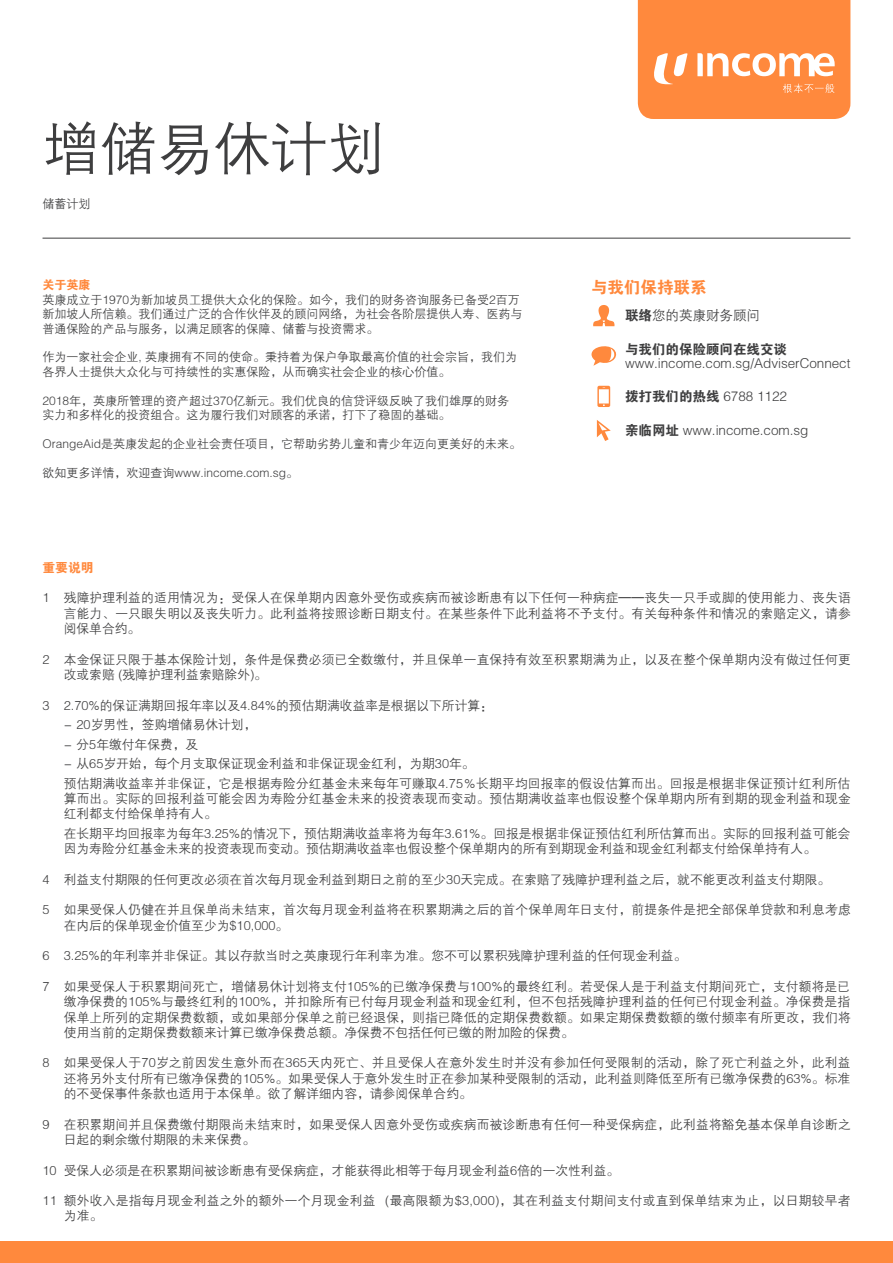
<style>
.page{position:relative;width:893px;height:1263px;background:#fff}
.page>*{position:absolute;margin:0;border:0;box-sizing:border-box;transform-origin:0 0}
.t1{font:57px "FZZDXJW GB1 0";color:#3e3e3f}
.t2{font:16.5px "FZDHTJW GB1 0";color:#ff893d}
.t3{font:13.5px "FZZDXJW GB1 0";color:#3e3e3f}
.t4{font:13.5px "FZDHTJW GB1 0";color:#3e3e3f}
.t5{font:12.75px/15.3px "FZZDXJW GB1 0";color:#3e3e3f}
.t6{font:12.75px/15.3px "FZZDXJW GB1 0";letter-spacing:.02em;color:#3e3e3f}
.t7{font:12.75px "FZDHTJW GB1 0";color:#ff893d}
.t8{font:12px/14.4px "FZZDXJW GB1 0";color:#3e3e3f}
.t9{font:12px "FZDHTJW GB1 0";color:#ff893d}
.s1{font-family:"FZDHTJW GB1 0"}
</style>
<div class="page">
<div style="left:0;top:1242px;width:893px;height:21px;background:#ff893d"></div>
<hr style="left:43px;top:238px;width:807px;height:1px;background:#3e3e3f">
<svg style="left:593px;top:305px;width:22px;height:21px"></svg>
<svg style="left:591px;top:346px;width:26px;height:20px"></svg>
<svg style="left:597px;top:386px;width:13px;height:21px"></svg>
<svg style="left:597px;top:420px;width:14px;height:21px"></svg>
<svg style="left:638px;top:0;width:212px;height:119px;background:#ff934e"></svg>
<h1 class="t1" style="left:43px;top:118px;width:344px">增储易休计划</h1>
<p class="t8" style="left:43px;top:198px;width:49px">储蓄计划</p>
<p class="t9" style="left:43px;top:279px;width:49px">关于英康</p>
<p class="t8" style="left:43px;top:293px;width:482px">英康成立于1970为新加坡员工提供大众化的保险。如今，我们的财务咨询服务已备受2百万新加坡人所信赖。我们通过广泛的合作伙伴及的顾问网络，为社会各阶层提供人寿、医药与普通保险的产品与服务，以满足顾客的保障、储蓄与投资需求。</p>
<p class="t8" style="left:43px;top:350px;width:476px">作为一家社会企业, 英康拥有不同的使命。秉持着为保户争取最高价值的社会宗旨，我们为各界人士提供大众化与可持续性的实惠保险，从而确实社会企业的核心价值。</p>
<p class="t8" style="left:43px;top:394px;width:468px">2018年，英康所管理的资产超过370亿新元。我们优良的信贷评级反映了我们雄厚的财务实力和多样化的投资组合。这为履行我们对顾客的承诺，打下了稳固的基础。</p>
<p class="t8" style="left:43px;top:437px;width:480px">OrangeAid是英康发起的企业社会责任项目，它帮助劣势儿童和青少年迈向更美好的未来。</p>
<p class="t8" style="left:43px;top:466px;width:257px">欲知更多详情，欢迎查询www.income.com.sg。</p>
<p class="t2" style="left:591px;top:278px;width:117px">与我们保持联系</p>
<p class="t3" style="left:625px;top:309px;width:136px"><span class="s1">联络</span>您的英康财务顾问</p>
<p class="t4" style="left:625px;top:342px;width:163px">与我们的保险顾问在线交谈</p>
<p class="t3" style="left:625px;top:356px;width:227px">www.income.com.sg/AdviserConnect</p>
<p class="t3" style="left:625px;top:389px;width:163px"><span class="s1">拨打我们的热线</span> 6788 1122</p>
<p class="t3" style="left:625px;top:423px;width:185px"><span class="s1">亲临网址</span> www.income.com.sg</p>
<p class="t7" style="left:43px;top:560px;width:52px">重要说明</p>
<p class="t5" style="left:64px;top:591px;width:788px;text-align:justify;text-indent:-21px">1 残障护理利益的适用情况为：受保人在保单期内因意外受伤或疾病而被诊断患有以下任何一种病症——丧失一只手或脚的使用能力、丧失语言能力、一只眼失明以及丧失听力。此利益将按照诊断日期支付。在某些条件下此利益将不予支付。有关每种条件和情况的索赔定义，请参阅保单合约。</p>
<p class="t5" style="left:64px;top:652px;width:788px;text-indent:-21px">2 本金保证只限于基本保险计划，条件是保费必须已全数缴付，并且保单一直保持有效至积累期满为止，以及在整个保单期内没有做过任何更改或索赔 (残障护理利益索赔除外)。</p>
<p class="t5" style="left:43px;top:698px;width:452px">3 2.70%的保证满期回报年率以及4.84%的预估期满收益率是根据以下所计算：</p>
<p class="t5" style="left:64px;top:717px;width:194px">- 20岁男性，签购增储易休计划，</p>
<p class="t5" style="left:64px;top:737px;width:136px">- 分5年缴付年保费，及</p>
<p class="t5" style="left:64px;top:754px;width:788px;line-height:19.5px">- 从65岁开始，每个月支取保证现金利益和非保证现金红利，为期30年。<br>预估期满收益率并非保证，它是根据寿险分红基金未来每年可赚取4.75％长期平均回报率的假设估算而出。回报是根据非保证预计红利所估</p>
<p class="t5" style="left:64px;top:791px;width:788px">算而出。实际的回报利益可能会因为寿险分红基金未来的投资表现而变动。预估期满收益率也假设整个保单期内所有到期的现金利益和现金红利都支付给保单持有人。</p>
<p class="t5" style="left:64px;top:826px;width:788px">在长期平均回报率为每年3.25%的情况下，预估期满收益率将为每年3.61%。回报是根据非保证预估红利所估算而出。实际的回报利益可能会因为寿险分红基金未来的投资表现而变动。预估期满收益率也假设整个保单期内的所有到期现金利益和现金红利都支付给保单持有人。</p>
<p class="t5" style="left:43px;top:872px;width:789px">4 利益支付期限的任何更改必须在首次每月现金利益到期日之前的至少30天完成。在索赔了残障护理利益之后，就不能更改利益支付期限。</p>
<p class="t5" style="left:64px;top:903px;width:788px;text-indent:-21px">5 如果受保人仍健在并且保单尚未结束，首次每月现金利益将在积累期满之后的首个保单周年日支付，前提条件是把全部保单贷款和利息考虑在内后的保单现金价值至少为$10,000。</p>
<p class="t5" style="left:43px;top:949px;width:645px">6 3.25%的年利率并非保证。其以存款当时之英康现行年利率为准。您不可以累积残障护理利益的任何现金利益。</p>
<p class="t5" style="left:64px;top:979px;width:788px;text-align:justify;text-indent:-21px">7 如果受保人于积累期间死亡，增储易休计划将支付105%的已缴净保费与100%的最终红利。若受保人是于利益支付期间死亡，支付额将是已缴净保费的105%与最终红利的100%，并扣除所有已付每月现金利益和现金红利，但不包括残障护理利益的任何已付现金利益。净保费是指保单上所列的定期保费数额，或如果部分保单之前已经退保，则指已降低的定期保费数额。如果定期保费数额的缴付频率有所更改，我们将使用当前的定期保费数额来计算已缴净保费总额。净保费不包括任何已缴的附加险的保费。</p>
<p class="t5" style="left:64px;top:1056px;width:788px;text-align:justify;text-indent:-21px">8 如果受保人于70岁之前因发生意外而在365天内死亡、并且受保人在意外发生时并没有参加任何受限制的活动，除了死亡利益之外，此利益还将另外支付所有已缴净保费的105%。如果受保人于意外发生时正在参加某种受限制的活动，此利益则降低至所有已缴净保费的63%。标准的不受保事件条款也适用于本保单。欲了解详细内容，请参阅保单合约。</p>
<p class="t5" style="left:64px;top:1117px;width:788px;text-indent:-21px">9 在积累期间并且保费缴付期限尚未结束时，如果受保人因意外受伤或疾病而被诊断患有任何一种受保病症，此利益将豁免基本保单自诊断之日起的剩余缴付期限的未来保费。</p>
<p class="t5" style="left:43px;top:1163px;width:578px">10 受保人必须是在积累期间被诊断患有受保病症，才能获得此相等于每月现金利益6倍的一次性利益。</p>
<p class="t6" style="left:64px;top:1193px;width:788px;text-indent:-21px">11 额外收入是指每月现金利益之外的额外一个月现金利益 (最高限额为$3,000)，其在利益支付期间支付或直到保单结束为止，以日期较早者为准。</p>
</div>
